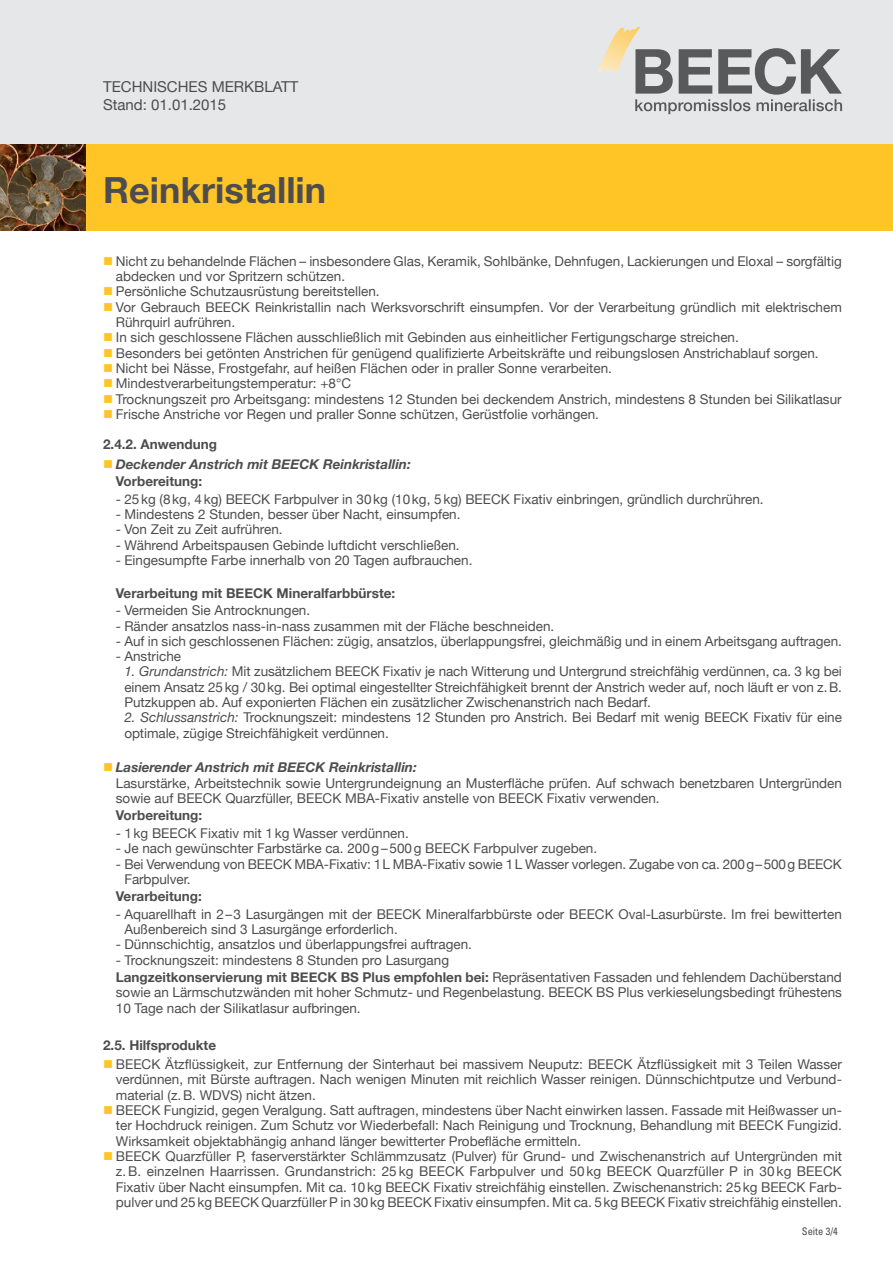
<style>
.page{position:relative;width:893px;height:1263px;background:#fff}
.page>*{position:absolute;margin:0;border:0;box-sizing:border-box;transform-origin:0 0}
.t1{font:700 36px "Helvetica Neue";color:#4d4d4f}
.t2{font:15px/18px "Helvetica Neue";color:#4d4d4f}
.t3{font:13.5px/15.3px "Helvetica Neue";color:#4d4d4f}
.t4{font:700 13.5px "Helvetica Neue";color:#4d4d4f}
.t5{font:italic 700 13.5px/17.4px "Helvetica Neue";color:#4d4d4f}
.t6{font:condensed 10.5px "Univers";color:#4d4d4f}
.s1{color:#ffc425}
.s2{font-style:normal}
.s3{font-style:italic}
.s4{font-weight:700;font-style:italic}
.s5{font-weight:700}
</style>
<div class="page">
<div style="left:0;top:0;width:893px;height:163px;background:#e6e7e8"></div>
<svg style="left:597px;top:27px;width:245px;height:87px"></svg>
<div style="left:0;top:144px;width:893px;height:87px;background:#ffc425"></div>
<img style="left:0;top:144px;width:85px;height:87px">
<p class="t2" style="left:103px;top:79px;width:197px">TECHNISCHES MERKBLATT<br>Stand: 01.01.2015</p>
<h1 class="t1" style="left:103px;top:162px;width:225px">Reinkristallin</h1>
<p class="t3" style="left:116px;top:254px;width:728px;text-indent:-13px"><span class="s1">■</span> Nicht zu behandelnde Flächen – insbesondere Glas, Keramik, Sohlbänke, Dehnfugen, Lackierungen und Eloxal – sorgfältig abdecken und vor Spritzern schützen.</p>
<p class="t3" style="left:103px;top:285px;width:278px"><span class="s1">■</span> Persönliche Schutzausrüstung bereitstellen.</p>
<p class="t3" style="left:116px;top:300px;width:727px;text-indent:-13px"><span class="s1">■</span> Vor Gebrauch BEECK Reinkristallin nach Werksvorschrift einsumpfen. Vor der Verarbeitung gründlich mit elektrischem<br>Rührquirl aufrühren.</p>
<p class="t3" style="left:103px;top:331px;width:637px"><span class="s1">■</span> In sich geschlossene Flächen ausschließlich mit Gebinden aus einheitlicher Fertigungscharge streichen.</p>
<p class="t3" style="left:103px;top:346px;width:717px"><span class="s1">■</span> Besonders bei getönten Anstrichen für genügend qualifizierte Arbeitskräfte und reibungslosen Anstrichablauf sorgen.</p>
<p class="t3" style="left:103px;top:361px;width:510px"><span class="s1">■</span> Nicht bei Nässe, Frostgefahr, auf heißen Flächen oder in praller Sonne verarbeiten.</p>
<p class="t3" style="left:103px;top:377px;width:250px"><span class="s1">■</span> Mindestverarbeitungstemperatur: +8°C</p>
<p class="t3" style="left:103px;top:392px;width:740px"><span class="s1">■</span> Trocknungszeit pro Arbeitsgang: mindestens 12 Stunden bei deckendem Anstrich, mindestens 8 Stunden bei Silikatlasur</p>
<p class="t3" style="left:103px;top:407px;width:497px"><span class="s1">■</span> Frische Anstriche vor Regen und praller Sonne schützen, Gerüstfolie vorhängen.</p>
<p class="t4" style="left:103px;top:434px;width:116px">2.4.2. Anwendung</p>
<p class="t5" style="left:116px;top:456px;width:297px;text-indent:-13px"><span class="s1">■</span> Deckender Anstrich mit BEECK Reinkristallin:<br><span class="s2">Vorbereitung:</span></p>
<p class="t3" style="left:116px;top:492px;width:649px">- 25kg (8kg, 4kg) BEECK Farbpulver in 30kg (10kg, 5kg) BEECK Fixativ einbringen, gründlich durchrühren.</p>
<p class="t3" style="left:116px;top:507px;width:346px">- Mindestens 2 Stunden, besser über Nacht, einsumpfen.</p>
<p class="t3" style="left:116px;top:523px;width:168px">- Von Zeit zu Zeit aufrühren.</p>
<p class="t3" style="left:116px;top:538px;width:345px">- Während Arbeitspausen Gebinde luftdicht verschließen.</p>
<p class="t3" style="left:116px;top:553px;width:358px">- Eingesumpfte Farbe innerhalb von 20 Tagen aufbrauchen.</p>
<p class="t4" style="left:116px;top:582px;width:281px">Verarbeitung mit BEECK Mineralfarbbürste:</p>
<p class="t3" style="left:116px;top:603px;width:196px">- Vermeiden Sie Antrocknungen.</p>
<p class="t3" style="left:116px;top:619px;width:440px">- Ränder ansatzlos nass-in-nass zusammen mit der Fläche beschneiden.</p>
<p class="t3" style="left:116px;top:634px;width:728px">- Auf in sich geschlossenen Flächen: zügig, ansatzlos, überlappungsfrei, gleichmäßig und in einem Arbeitsgang auftragen.</p>
<p class="t3" style="left:116px;top:649px;width:67px">- Anstriche</p>
<p class="t3" style="left:124px;top:665px;width:719px;text-align:justify"><span class="s3">1. Grundanstrich:</span> Mit zusätzlichem BEECK Fixativ je nach Witterung und Untergrund streichfähig verdünnen, ca. 3 kg bei einem Ansatz 25kg / 30kg. Bei optimal eingestellter Streichfähigkeit brennt der Anstrich weder auf, noch läuft er von z.B.<br>Putzkuppen ab. Auf exponierten Flächen ein zusätzlicher Zwischenanstrich nach Bedarf.</p>
<p class="t3" style="left:124px;top:711px;width:719px"><span class="s3">2. Schlussanstrich:</span> Trocknungszeit: mindestens 12 Stunden pro Anstrich. Bei Bedarf mit wenig BEECK Fixativ für eine optimale, zügige Streichfähigkeit verdünnen.</p>
<p class="t3" style="left:116px;top:761px;width:728px;text-indent:-13px"><span class="s1">■</span> <span class="s4">Lasierender Anstrich mit BEECK Reinkristallin:<br></span>Lasurstärke, Arbeitstechnik sowie Untergrundeignung an Musterfläche prüfen. Auf schwach benetzbaren Untergründen sowie auf BEECK Quarzfüller, BEECK MBA-Fixativ anstelle von BEECK Fixativ verwenden.</p>
<p class="t4" style="left:116px;top:805px;width:88px">Vorbereitung:</p>
<p class="t3" style="left:116px;top:826px;width:294px">- 1kg BEECK Fixativ mit 1kg Wasser verdünnen.</p>
<p class="t3" style="left:116px;top:841px;width:483px">- Je nach gewünschter Farbstärke ca. 200g–500g BEECK Farbpulver zugeben.</p>
<p class="t3" style="left:124px;top:857px;width:719px;text-indent:-8px">- Bei Verwendung von BEECK MBA-Fixativ: 1L MBA-Fixativ sowie 1L Wasser vorlegen. Zugabe von ca. 200g–500g BEECK<br>Farbpulver.</p>
<p class="t4" style="left:116px;top:886px;width:88px">Verarbeitung:</p>
<p class="t3" style="left:124px;top:907px;width:719px;text-indent:-9px">- Aquarellhaft in 2–3 Lasurgängen mit der BEECK Mineralfarbbürste oder BEECK Oval-Lasurbürste. Im frei bewitterten<br>Außenbereich sind 3 Lasurgänge erforderlich.</p>
<p class="t3" style="left:116px;top:937px;width:358px">- Dünnschichtig, ansatzlos und überlappungsfrei auftragen.</p>
<p class="t3" style="left:116px;top:952px;width:728px;line-height:17.4px">- Trocknungszeit: mindestens 8 Stunden pro Lasurgang<br><span class="s5">Langzeitkonservierung mit BEECK BS Plus empfohlen bei:</span> Repräsentativen Fassaden und fehlendem Dachüberstand</p>
<p class="t3" style="left:116px;top:985px;width:728px">sowie an Lärmschutzwänden mit hoher Schmutz- und Regenbelastung. BEECK BS Plus verkieselungsbedingt frühestens<br>10 Tage nach der Silikatlasur aufbringen.</p>
<p class="t4" style="left:103px;top:1034px;width:114px">2.5. Hilfsprodukte</p>
<p class="t3" style="left:116px;top:1057px;width:728px;text-align:justify;text-indent:-13px"><span class="s1">■</span> BEECK Ätzflüssigkeit, zur Entfernung der Sinterhaut bei massivem Neuputz: BEECK Ätzflüssigkeit mit 3 Teilen Wasser verdünnen, mit Bürste auftragen. Nach wenigen Minuten mit reichlich Wasser reinigen. Dünnschichtputze und Verbund&shy;material (z.B. WDVS) nicht ätzen.</p>
<p class="t3" style="left:116px;top:1103px;width:728px;text-align:justify;text-indent:-13px"><span class="s1">■</span> BEECK Fungizid, gegen Veralgung. Satt auftragen, mindestens über Nacht einwirken lassen. Fassade mit Heißwasser un&shy;ter Hochdruck reinigen. Zum Schutz vor Wiederbefall: Nach Reinigung und Trocknung, Behandlung mit BEECK Fungizid.<br>Wirksamkeit objektabhängig anhand länger bewitterter Probefläche ermitteln.</p>
<p class="t3" style="left:116px;top:1149px;width:728px;text-align:justify;text-indent:-13px"><span class="s1">■</span> BEECK Quarzfüller P, faserverstärkter Schlämmzusatz (Pulver) für Grund- und Zwischenanstrich auf Untergründen mit z.B. einzelnen Haarrissen. Grundanstrich: 25 kg BEECK Farbpulver und 50 kg BEECK Quarzfüller P in 30 kg BEECK Fixativ über Nacht einsumpfen. Mit ca. 10kg BEECK Fixativ streichfähig einstellen. Zwischenanstrich: 25kg BEECK Farb&shy;pulver und 25kg BEECK Quarzfüller P in 30kg BEECK Fixativ einsumpfen. Mit ca. 5kg BEECK Fixativ streichfähig einstellen.</p>
<p class="t6" style="left:802px;top:1225px;width:38px">Seite 3/4</p>
</div>
